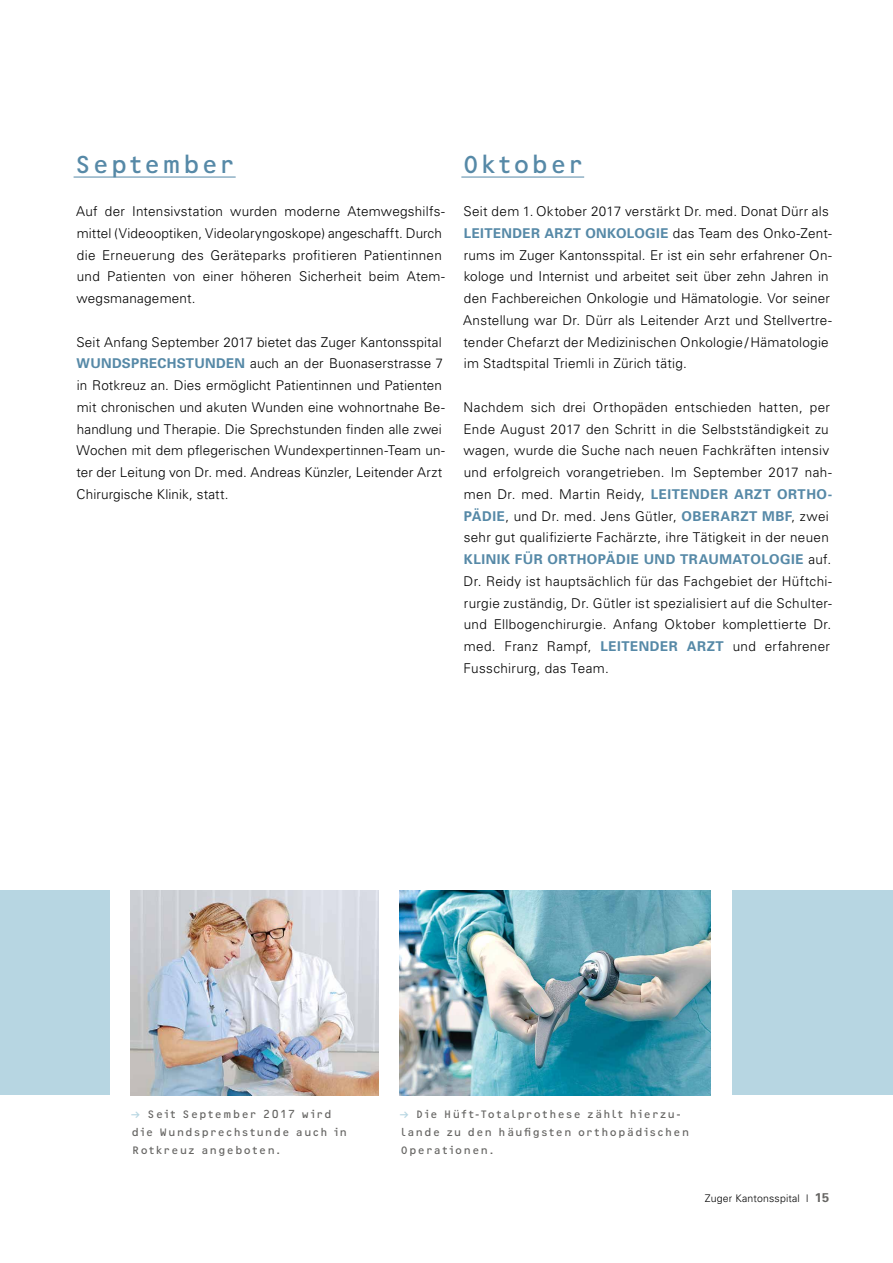
<style>
.page{position:relative;width:893px;height:1263px;background:#fff}
.page>*{position:absolute;margin:0;border:0;box-sizing:border-box;transform-origin:0 0}
.t1{font:25.5px "Vision";letter-spacing:-.015em;color:#5689a7}
.t2{font:300 13.5px/21.8px "Univers";letter-spacing:.02em;color:#000}
.t3{font:11.25px/18px "Vision";letter-spacing:.02em;color:#676664}
.t4{font:300 10.5px "Univers";letter-spacing:.015em;color:#000}
.s1{font-weight:700;color:#5689a7}
.s2{font-size:12px;color:#b7d6e2}
.s3{font-weight:700;font-size:12.75px;color:#676664}
</style>
<div class="page">
<img style="left:399px;top:890px;width:312px;height:205px">
<hr style="left:74px;top:177px;width:162px;height:1px;background:#5689a7">
<hr style="left:461px;top:177px;width:123px;height:1px;background:#5689a7">
<img style="left:131px;top:890px;width:247px;height:205px">
<div style="left:0;top:890px;width:109px;height:205px;background:#b7d6e2"></div>
<div style="left:732px;top:890px;width:161px;height:205px;background:#b7d6e2"></div>
<h1 class="t1" style="left:74px;top:148px;width:164px">September</h1>
<p class="t2" style="left:76px;top:200px;width:370px">Auf der Intensivstation wurden moderne Atemwegshilfs&shy;mittel (Videooptiken, Videolaryngoskope) angeschafft. Durch die Erneuerung des Geräteparks profitieren Patientinnen und Patienten von einer höheren Sicherheit beim Atem&shy;wegsmanagement.</p>
<p class="t2" style="left:76px;top:330px;width:370px">Seit Anfang September 2017 bietet das Zuger Kantonsspital <span class="s1">WUNDSPRECHSTUNDEN</span> auch an der Buonaserstrasse 7 in Rotkreuz an. Dies ermöglicht Patientinnen und Patienten mit chronischen und akuten Wunden eine wohnortnahe Be&shy;handlung und Therapie. Die Sprechstunden finden alle zwei Wochen mit dem pflegerischen Wundexpertinnen-Team un&shy;ter der Leitung von Dr. med. Andreas Künzler, Leitender Arzt Chirurgische Klinik, statt.</p>
<h1 class="t1" style="left:461px;top:148px;width:124px">Oktober</h1>
<p class="t2" style="left:463px;top:200px;width:370px">Seit dem 1. Oktober 2017 verstärkt Dr. med. Donat Dürr als <span class="s1">LEITENDER ARZT ONKOLOGIE</span> das Team des Onko-Zent&shy;rums im Zuger Kantonsspital. Er ist ein sehr erfahrener On&shy;kologe und Internist und arbeitet seit über zehn Jahren in den Fachbereichen Onkologie und Hämatologie. Vor seiner Anstellung war Dr. Dürr als Leitender Arzt und Stellvertre&shy;tender Chefarzt der Medizinischen Onkologie/Hämatologie im Stadtspital Triemli in Zürich tätig.</p>
<p class="t2" style="left:463px;top:396px;width:370px">Nachdem sich drei Orthopäden entschieden hatten, per Ende August 2017 den Schritt in die Selbstständigkeit zu wagen, wurde die Suche nach neuen Fachkräften intensiv und erfolgreich vorangetrieben. Im September 2017 nah&shy;men Dr. med. Martin Reidy, <span class="s1">LEITENDER ARZT ORTHO-PÄDIE</span>, und Dr. med. Jens Gütler, <span class="s1">OBERARZT MBF</span>, zwei sehr gut qualifizierte Fachärzte, ihre Tätigkeit in der neuen <span class="s1">KLINIK FÜR ORTHOPÄDIE UND TRAUMATOLOGIE</span> auf.<br>Dr. Reidy ist hauptsächlich für das Fachgebiet der Hüftchi&shy;rurgie zuständig, Dr. Gütler ist spezialisiert auf die Schulter&shy;und Ellbogenchirurgie. Anfang Oktober komplettierte Dr. med. Franz Rampf, <span class="s1">LEITENDER ARZT</span> und erfahrener Fusschirurg, das Team.</p>
<p class="t3" style="left:130px;top:1105px;width:219px"><span class="s2">≥</span> Seit September 2017 wird die Wundsprechstunde auch in<br>Rotkreuz angeboten.</p>
<p class="t3" style="left:399px;top:1105px;width:293px"><span class="s2">≥</span> Die Hüft-Totalprothese zählt hierzu&shy;lande zu den häufigsten orthopädischen<br>Operationen.</p>
<p class="t4" style="left:705px;top:1192px;width:126px">Zuger Kantonsspital | <span class="s3">15</span></p>
</div>
